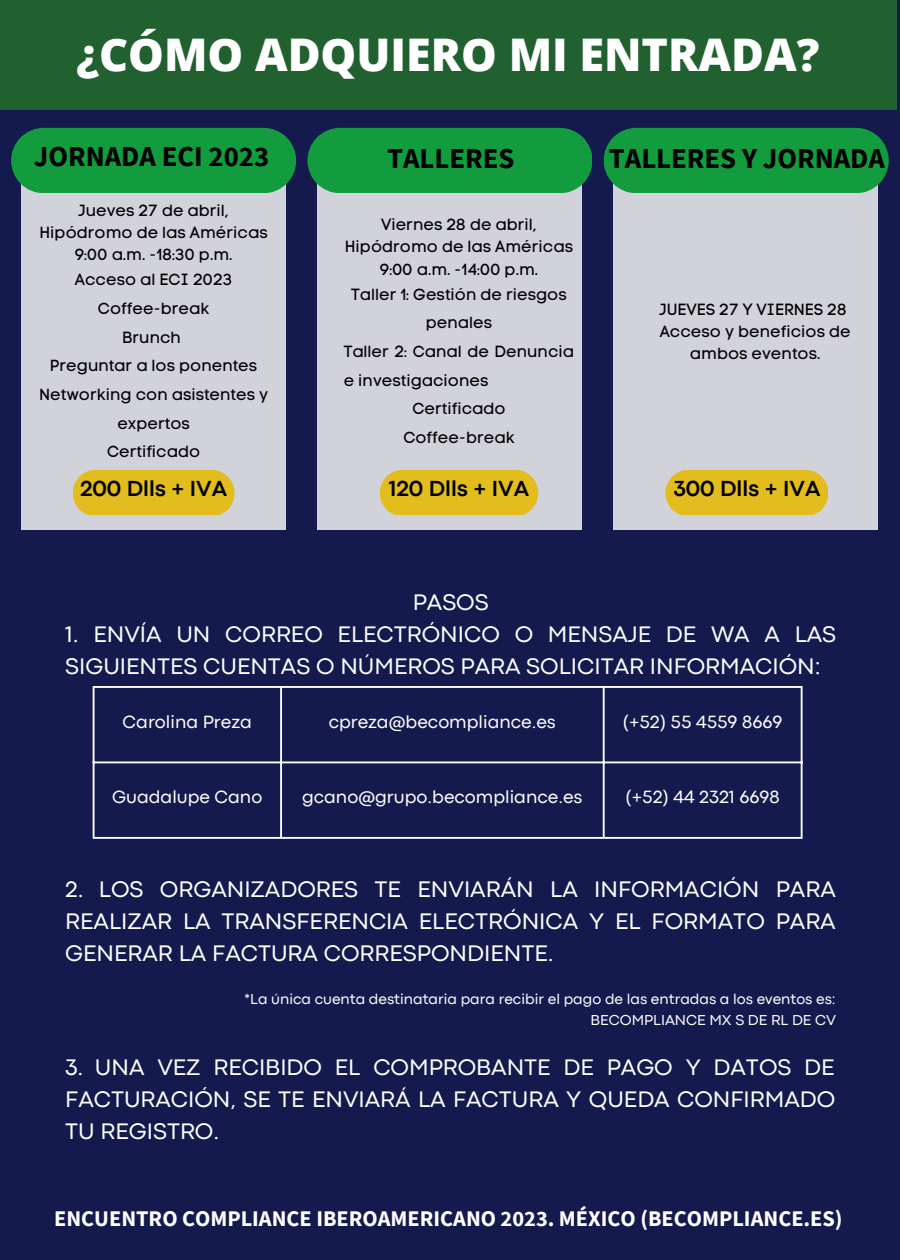
<style>
.page{position:relative;width:900px;height:1260px;background:#141a4d}
.page>*{position:absolute;margin:0;border:0;box-sizing:border-box;transform-origin:0 0}
.t1{font:800 45px "Open Sans";color:#fff}
.t2{font:700 28.75px "Source Sans Pro";color:#000}
.t3{font:23.5px/32px "Codec Pro";color:#fff;text-align:justify}
.t4{font:700 22.75px "Codec Pro";color:#000}
.t5{font:700 22.25px "Source Sans Pro";color:#fff}
.t6{font:18.5px "Codec Pro";color:#fff}
.t7{font:16px/22px "Code Pro Normal LC";color:#000;text-align:center}
.t8{font:15px/20.5px "Codec Pro";color:#fff;text-align:right}
</style>
<div class="page">
<div style="left:0;top:0;width:897px;height:110px;background:#20612f"></div>
<div style="left:21px;top:152px;width:264px;height:378px;background:#d1d2da"></div>
<div style="left:11px;top:128px;width:285px;height:65px;background:#129c3e"></div>
<div style="left:73px;top:470px;width:162px;height:44px;background:#e3bd1d"></div>
<div style="left:317px;top:152px;width:265px;height:378px;background:#d1d2da"></div>
<div style="left:380px;top:470px;width:158px;height:44px;background:#e3bd1d"></div>
<div style="left:307px;top:128px;width:285px;height:65px;background:#129c3e"></div>
<div style="left:613px;top:152px;width:265px;height:378px;background:#d1d2da"></div>
<div style="left:665px;top:470px;width:163px;height:44px;background:#e3bd1d"></div>
<div style="left:604px;top:128px;width:284px;height:65px;background:#129c3e"></div>
<hr style="left:93px;top:688px;width:2px;height:149px;background:#fff">
<hr style="left:280px;top:688px;width:2px;height:149px;background:#fff">
<hr style="left:603px;top:688px;width:2px;height:149px;background:#fff">
<hr style="left:801px;top:688px;width:2px;height:149px;background:#fff">
<hr style="left:93px;top:686px;width:710px;height:2px;background:#fff">
<hr style="left:93px;top:761px;width:710px;height:2px;background:#fff">
<hr style="left:93px;top:837px;width:710px;height:2px;background:#fff">
<h1 class="t1" style="left:76px;top:23px;width:745px">¿CÓMO ADQUIERO MI ENTRADA?</h1>
<h2 class="t2" style="left:34px;top:138px;width:237px">JORNADA ECI 2023</h2>
<p class="t7" style="left:40px;top:199px;width:230px">Jueves 27 de abril,<br>Hipódromo de las Américas<br>9:00 a.m. -18:30 p.m.</p>
<p class="t7" style="left:39px;top:265px;width:231px;line-height:28.8px">Acceso al ECI 2023<br>Coffee-break<br>Brunch<br>Preguntar a los ponentes<br>Networking con asistentes y expertos<br>Certificado</p>
<h2 class="t2" style="left:387px;top:139px;width:129px">TALLERES</h2>
<p class="t7" style="left:345px;top:214px;width:230px">Viernes 28 de abril,<br>Hipódromo de las Américas<br>9:00 a.m. -14:00 p.m.</p>
<p class="t7" style="left:351px;top:283px;width:217px">Taller 1: Gestión de riesgos</p>
<p class="t7" style="left:426px;top:312px;width:68px">penales</p>
<p class="t7" style="left:344px;top:340px;width:232px">Taller 2: Canal de Denuncia</p>
<p class="t7" style="left:344px;top:369px;width:146px">e investigaciones</p>
<p class="t7" style="left:412px;top:398px;width:95px">Certificado</p>
<p class="t7" style="left:403px;top:426px;width:113px">Coffee-break</p>
<h2 class="t2" style="left:609px;top:139px;width:278px">TALLERES Y JORNADA</h2>
<p class="t7" style="left:659px;top:298px;width:193px">JUEVES 27 Y VIERNES 28<br>Acceso y beneficios de ambos eventos.</p>
<h3 class="t4" style="left:80px;top:480px;width:149px">200 Dlls + IVA</h3>
<h3 class="t4" style="left:389px;top:480px;width:142px">120 Dlls + IVA</h3>
<h3 class="t4" style="left:673px;top:480px;width:149px">300 Dlls + IVA</h3>
<h3 class="t3" style="left:413px;top:588px;width:77px">PASOS</h3>
<h3 class="t3" style="left:65px;top:620px;width:773px">1. ENVÍA UN CORREO ELECTRÓNICO O MENSAJE DE WA A LAS<br>SIGUIENTES CUENTAS O NÚMEROS PARA SOLICITAR INFORMACIÓN:</h3>
<p class="t6" style="left:123px;top:715px;width:131px">Carolina Preza</p>
<p class="t6" style="left:329px;top:715px;width:229px">cpreza@becompliance.es</p>
<p class="t6" style="left:623px;top:715px;width:161px">(+52) 55 4559 8669</p>
<p class="t6" style="left:112px;top:790px;width:152px">Guadalupe Cano</p>
<p class="t6" style="left:302px;top:790px;width:282px">gcano@grupo.becompliance.es</p>
<p class="t6" style="left:626px;top:790px;width:155px">(+52) 44 2321 6698</p>
<h3 class="t3" style="left:65px;top:875px;width:772px">2. LOS ORGANIZADORES TE ENVIARÁN LA INFORMACIÓN PARA REALIZAR LA TRANSFERENCIA ELECTRÓNICA Y EL FORMATO PARA GENERAR LA FACTURA CORRESPONDIENTE.</h3>
<p class="t8" style="left:244px;top:990px;width:594px">*La única cuenta destinataria para recibir el pago de las entradas a los eventos es:<br>BECOMPLIANCE MX S DE RL DE CV</p>
<h3 class="t3" style="left:65px;top:1053px;width:772px">3. UNA VEZ RECIBIDO EL COMPROBANTE DE PAGO Y DATOS DE FACTURACIÓN, SE TE ENVIARÁ LA FACTURA Y QUEDA CONFIRMADO TU REGISTRO.</h3>
<h3 class="t5" style="left:54px;top:1204px;width:790px">ENCUENTRO COMPLIANCE IBEROAMERICANO 2023. MÉXICO (BECOMPLIANCE.ES)</h3>
</div>
